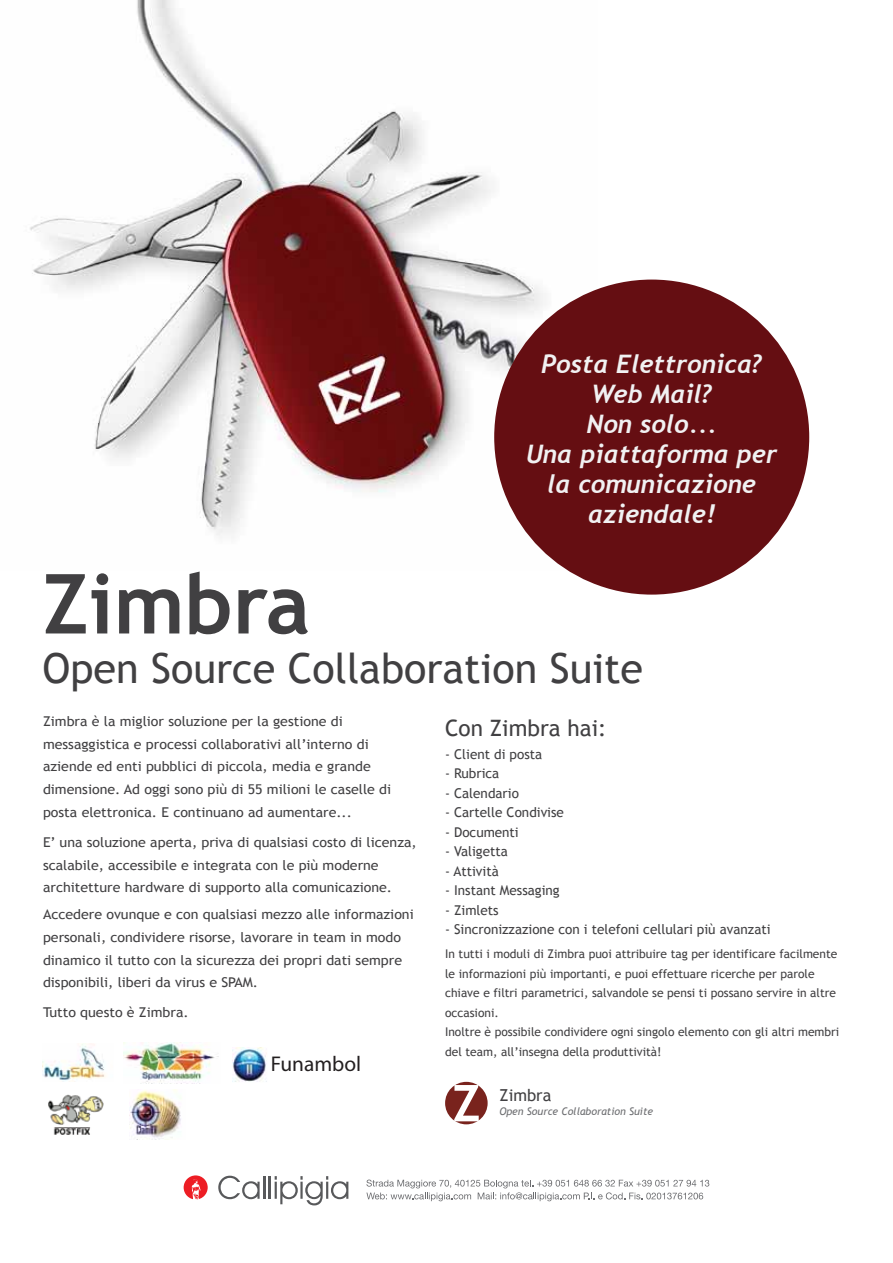
<style>
.page{position:relative;width:893px;height:1263px;background:#fff}
.page>*{position:absolute;margin:0;border:0;box-sizing:border-box;transform-origin:0 0}
.t1{font:700 82.95px "Trebuchet MS";color:#414042}
.t2{font:41.4px "Trebuchet MS";color:#414042}
.t3{font:italic 700 25.5px/30px "Trebuchet";color:#f1f1f2;text-align:center}
.t4{font:22.65px "Trebuchet MS";color:#414042}
.t5{font:21.3px "Myriad Pro";color:#231f20}
.t6{font:16.5px "Trebuchet MS";color:#414042}
.t7{font:13.5px/22.6px "Trebuchet MS";color:#414042;scale:1.05 1}
.t8{font:13.5px "Trebuchet MS";color:#414042}
.t9{font:12px/19.5px "Trebuchet MS";color:#414042}
.t10{font:italic 10.5px "Trebuchet MS";color:#6d6e71}
</style>
<div class="page">
<img style="left:30px;top:0;width:567px;height:536px">
<div style="left:494px;top:280px;width:315px;height:315px;background:#650e12;border-radius:50%"></div>
<svg style="left:366px;top:1179px;width:343px;height:22px"></svg>
<svg style="left:218px;top:1176px;width:42px;height:23px"></svg>
<hr style="left:263px;top:1176px;width:2px;height:23px;background:#58595b">
<hr style="left:269px;top:1176px;width:2px;height:23px;background:#58595b">
<svg style="left:275px;top:1176px;width:73px;height:29px"></svg>
<div style="left:184px;top:1175px;width:24px;height:24px;background:#ed1d24;border-radius:50%"></div>
<svg style="left:192px;top:1179px;width:9px;height:21px"></svg>
<div style="left:445px;top:1082px;width:43px;height:42px;background:#79231d;border-radius:50%"></div>
<svg style="left:454px;top:1085px;width:25px;height:36px"></svg>
<img style="left:233px;top:1047px;width:34px;height:35px">
<img style="left:48px;top:1094px;width:56px;height:41px">
<img style="left:43px;top:1044px;width:63px;height:38px">
<img style="left:123px;top:1042px;width:96px;height:42px">
<img style="left:129px;top:1089px;width:52px;height:50px">
<h3 class="t3" style="left:526px;top:349px;width:253px">Posta Elettronica?<br>Web Mail?<br>Non solo...<br>Una piattaforma per la comunicazione aziendale!</h3>
<h1 class="t1" style="left:43px;top:552px;width:269px">Zimbra</h1>
<h2 class="t2" style="left:43px;top:644px;width:602px">Open Source Collaboration Suite</h2>
<h3 class="t4" style="left:445px;top:715px;width:163px">Con Zimbra hai:</h3>
<p class="t8" style="left:445px;top:746px;width:99px">- Client di posta</p>
<p class="t8" style="left:445px;top:765px;width:56px">- Rubrica</p>
<p class="t8" style="left:445px;top:785px;width:75px">- Calendario</p>
<p class="t8" style="left:445px;top:804px;width:120px">- Cartelle Condivise</p>
<p class="t8" style="left:445px;top:824px;width:75px">- Documenti</p>
<p class="t8" style="left:445px;top:843px;width:64px">- Valigetta</p>
<p class="t8" style="left:445px;top:863px;width:55px">- Attività</p>
<p class="t8" style="left:445px;top:882px;width:116px">- Instant Messaging</p>
<p class="t8" style="left:445px;top:902px;width:55px">- Zimlets</p>
<p class="t8" style="left:445px;top:921px;width:327px">- Sincronizzazione con i telefoni cellulari più avanzati</p>
<p class="t9" style="left:445px;top:944px;width:396px">In tutti i moduli di Zimbra puoi attribuire tag per identificare facilmente le informazioni più importanti, e puoi effettuare ricerche per parole chiave e filtri parametrici, salvandole se pensi ti possano servire in altre occasioni.<br>Inoltre è possibile condividere ogni singolo elemento con gli altri membri del team, all’insegna della produttività!</p>
<p class="t7" style="left:43px;top:710px;width:333px">Zimbra è la miglior soluzione per la gestione di messaggistica e processi collaborativi all’interno di aziende ed enti pubblici di piccola, media e grande dimensione. Ad oggi sono più di 55 milioni le caselle di posta elettronica. E continuano ad aumentare...</p>
<p class="t7" style="left:43px;top:831px;width:357px">E’ una soluzione aperta, priva di qualsiasi costo di licenza, scalabile, accessibile e integrata con le più moderne architetture hardware di supporto alla comunicazione.</p>
<p class="t7" style="left:43px;top:903px;width:355px">Accedere ovunque e con qualsiasi mezzo alle informazioni personali, condividere risorse, lavorare in team in modo dinamico il tutto con la sicurezza dei propri dati sempre disponibili, liberi da virus e SPAM.</p>
<p class="t7" style="left:43px;top:1001px;width:140px">Tutto questo è Zimbra.</p>
<h3 class="t5" style="left:271px;top:1051px;width:92px">Funambol</h3>
<p class="t6" style="left:500px;top:1085px;width:53px">Zimbra</p>
<p class="t10" style="left:499px;top:1104px;width:155px">Open Source Collaboration Suite</p>
</div>
